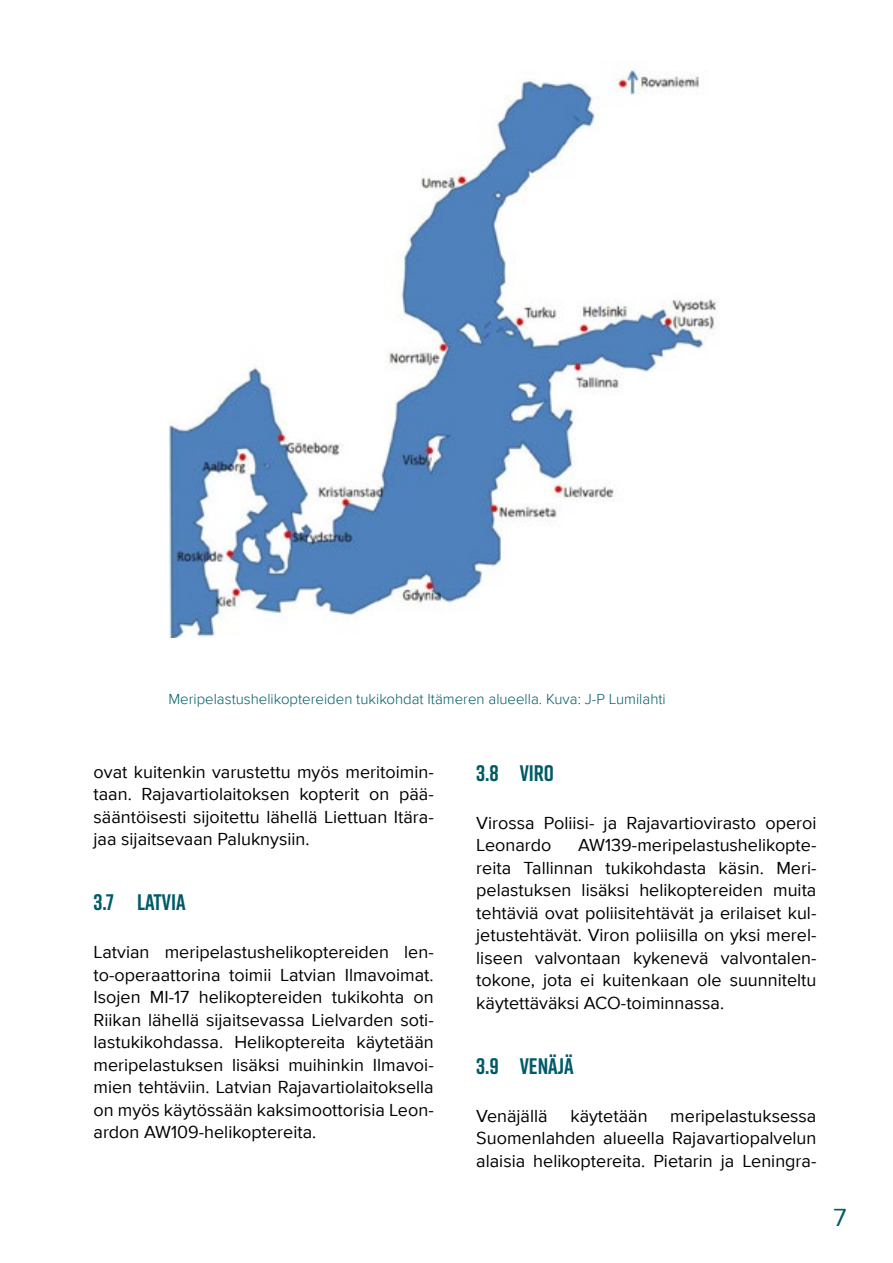
<style>
.page{position:relative;width:893px;height:1263px;background:#fff}
.page>*{position:absolute;margin:0;border:0;box-sizing:border-box;transform-origin:0 0}
.t1{font:25.5px "Proxima Nova A";color:#005b67}
.Otsikko_3{font:700 22.5px "Rift";color:#005b67}
.t2{font:18px/22.5px "Proxima Nova";color:#000;text-align:justify}
.t3{font:300 15px "Proxima Nova";color:#005b67}
</style>
<div class="page">
<img style="left:168px;top:69px;width:550px;height:569px">
<p class="t3" style="left:168px;top:688px;width:499px">Meripelastushelikoptereiden tukikohdat Itämeren alueella. Kuva: J-P Lumilahti</p>
<p class="t2" style="left:94px;top:759px;width:342px">ovat kuitenkin varustettu myös meritoimin&shy;taan. Rajavartiolaitoksen kopterit on pää&shy;sääntöisesti sijoitettu lähellä Liettuan Itära&shy;jaa sijaitsevaan Paluknysiin.</p>
<h3 class="Otsikko_3" style="left:94px;top:886px;width:94px">3.7 LATVIA</h3>
<p class="t2" style="left:94px;top:940px;width:342px">Latvian meripelastushelikoptereiden len&shy;to-operaattorina toimii Latvian Ilmavoimat.<br>Isojen MI-17 helikoptereiden tukikohta on Riikan lähellä sijaitsevassa Lielvarden soti&shy;lastukikohdassa. Helikoptereita käytetään meripelastuksen lisäksi muihinkin Ilmavoi&shy;mien tehtäviin. Latvian Rajavartiolaitoksella on myös käytössään kaksimoottorisia Leon&shy;ardon AW109-helikoptereita.</p>
<h3 class="Otsikko_3" style="left:476px;top:757px;width:79px">3.8 VIRO</h3>
<p class="t2" style="left:476px;top:811px;width:342px">Virossa Poliisi- ja Rajavartiovirasto operoi<br>Leonardo</p>
<p class="t2" style="left:476px;top:833px;width:342px;text-indent:102px">AW139-meripelastushelikopte&shy;reita Tallinnan tukikohdasta käsin. Meri&shy;pelastuksen lisäksi helikoptereiden muita tehtäviä ovat poliisitehtävät ja erilaiset kul&shy;jetustehtävät. Viron poliisilla on yksi merel&shy;liseen valvontaan kykenevä valvontalen&shy;tokone, jota ei kuitenkaan ole suunniteltu käytettäväksi ACO-toiminnassa.</p>
<h3 class="Otsikko_3" style="left:476px;top:1050px;width:99px">3.9 VENÄJÄ</h3>
<p class="t2" style="left:476px;top:1104px;width:73px">Venäjällä</p>
<p class="t2" style="left:570px;top:1104px;width:79px">käytetään</p>
<p class="t2" style="left:476px;top:1104px;width:342px;text-indent:194px">meripelastuksessa Suomenlahden alueella Rajavartiopalvelun alaisia helikoptereita. Pietarin ja Leningra-</p>
<h1 class="t1" style="left:833px;top:1198px;width:15px">7</h1>
</div>
